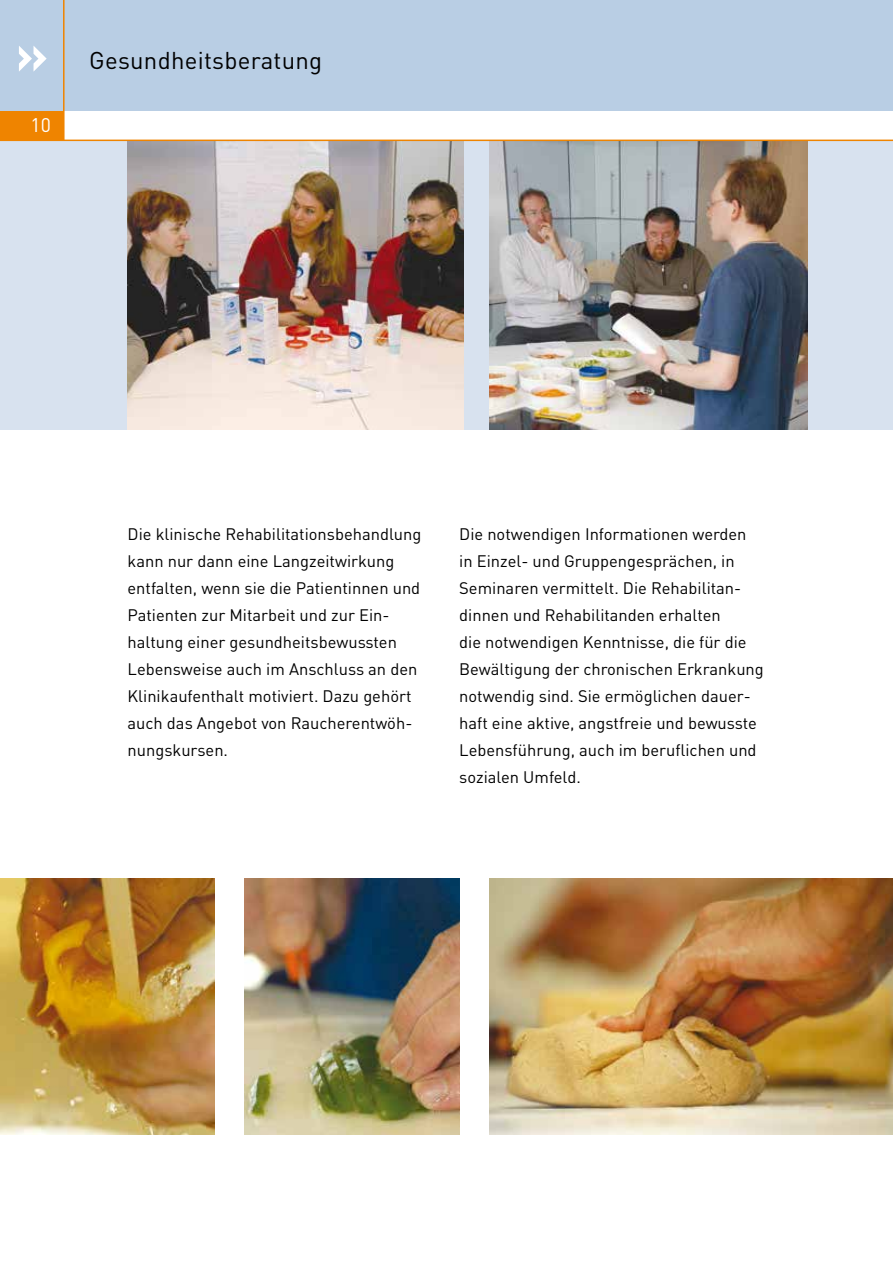
<style>
.page{position:relative;width:893px;height:1263px;background:#fff}
.page>*{position:absolute;margin:0;border:0;box-sizing:border-box;transform-origin:0 0}
.t1{font:700 52.5px "DIN Pro DR Vp";color:#fff}
.t2{font:24px "DIN Pro DR Vp";letter-spacing:.01em;color:#000}
.t3{font:19.5px "DIN Pro DR Vp";color:#fff}
.t4{font:16.5px/27px "DIN Pro DR Vp";color:#000}
</style>
<div class="page">
<div style="left:0;top:111px;width:64px;height:29px;background:#ef8400"></div>
<div style="left:0;top:0;width:893px;height:111px;background:#b9cee4"></div>
<hr style="left:63px;top:0;width:2px;height:140px;background:#ef8400">
<div style="left:0;top:140px;width:893px;height:289px;background:#d8e2ef"></div>
<img style="left:128px;top:141px;width:335px;height:288px">
<img style="left:489px;top:141px;width:319px;height:288px">
<img style="left:0;top:879px;width:215px;height:255px">
<img style="left:244px;top:879px;width:215px;height:255px">
<img style="left:489px;top:879px;width:404px;height:255px">
<hr style="left:0;top:140px;width:893px;height:1px;background:#ef8400">
<h1 class="t1" style="left:15px;top:19px;width:34px">»</h1>
<p class="t3" style="left:30px;top:113px;width:22px">10</p>
<h2 class="t2" style="left:89px;top:46px;width:235px">Gesundheitsberatung</h2>
<p class="t4" style="left:128px;top:520px;width:295px">Die klinische Rehabilitationsbehandlung kann nur dann eine Langzeitwirkung entfalten, wenn sie die Patientinnen und Patienten zur Mitarbeit und zur Ein&shy;haltung einer gesundheitsbewussten Lebensweise auch im Anschluss an den Klinikaufenthalt motiviert. Dazu gehört auch das Angebot von Raucherentwöh&shy;nungskursen.</p>
<p class="t4" style="left:459px;top:520px;width:306px">Die notwendigen Informationen werden in Einzel- und Gruppengesprächen, in Seminaren vermittelt. Die Rehabilitan&shy;dinnen und Rehabilitanden erhalten<br>die notwendigen Kenntnisse, die für die Bewältigung der chronischen Erkrankung notwendig sind. Sie ermöglichen dauer&shy;haft eine aktive, angstfreie und bewusste Lebensführung, auch im beruflichen und sozialen Umfeld.</p>
</div>
